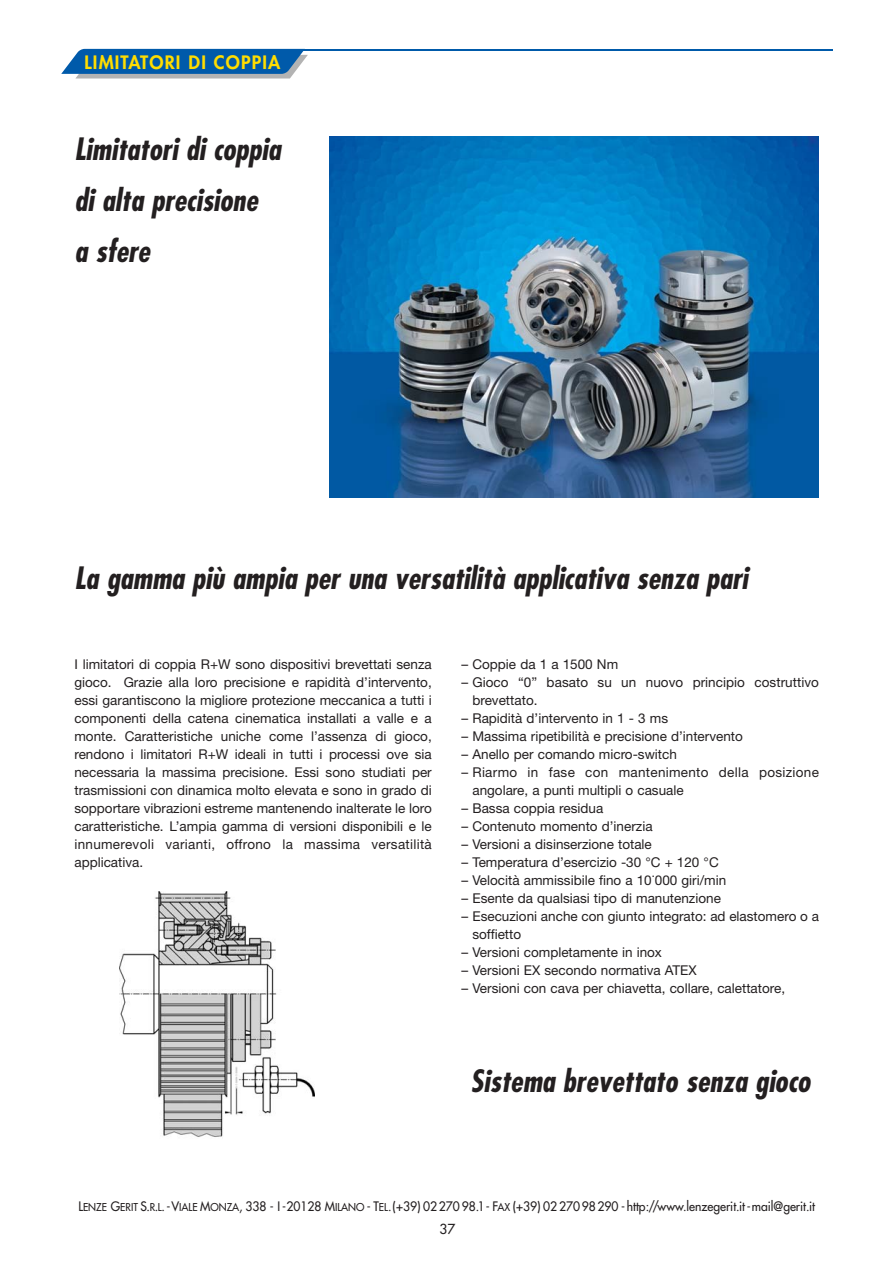
<style>
.page{position:relative;width:893px;height:1263px;background:#fff}
.page>*{position:absolute;margin:0;border:0;box-sizing:border-box;transform-origin:0 0}
.t1{font:italic 700 condensed 30px/50.7px "Futura";color:#231f20}
.t2{font:800 18px "Futura";letter-spacing:.065em;color:#fd0}
.t3{font:13.5px/18px "Helvetica Neue";color:#231f20}
.t4{font:13.5px/18px "Helvetica Neue";letter-spacing:.02em;color:#231f20}
.t5{font:13.5px "Futura";color:#231f20}
.t6{font:12.75px "Futura";color:#231f20;scale:.95 1}
.s1{font-size:10.65px}
</style>
<div class="page">
<svg style="left:61px;top:49px;width:247px;height:30px;background:#3276b3"></svg>
<hr style="left:297px;top:49px;width:535px;height:2px;background:#005aaa">
<img style="left:330px;top:136px;width:489px;height:361px">
<img style="left:119px;top:892px;width:195px;height:245px">
<h2 class="t2" style="left:85px;top:54px;width:197px">LIMITATORI DI COPPIA</h2>
<h1 class="t1" style="left:74px;top:127px;width:213px">Limitatori di coppia di alta precisione a sfere</h1>
<h1 class="t1" style="left:74px;top:555px;width:680px">La gamma più ampia per una versatilità applicativa senza pari</h1>
<p class="t3" style="left:74px;top:656px;width:359px;text-align:justify">I limitatori di coppia R+W sono dispositivi brevettati senza gioco. Grazie alla loro precisione e rapidità d’intervento, essi garantiscono la migliore protezione meccanica a tutti i componenti della catena cinematica installati a valle e a monte. Caratteristiche uniche come l’assenza di gioco, rendono i limitatori R+W ideali in tutti i processi ove sia necessaria la massima precisione. Essi sono studiati per trasmissioni con dinamica molto elevata e sono in grado di sopportare vibrazioni estreme mantenendo inalterate le loro caratteristiche. L’ampia gamma di versioni disponibili e le innumerevoli varianti, offrono la massima versatilità applicativa.</p>
<p class="t3" style="left:461px;top:656px;width:158px">– Coppie da 1 a 1500 Nm</p>
<p class="t3" style="left:472px;top:674px;width:348px;text-indent:-11px">– Gioco “0” basato su un nuovo principio costruttivo brevettato.</p>
<p class="t3" style="left:461px;top:710px;width:208px">– Rapidità d’intervento in 1 - 3 ms</p>
<p class="t3" style="left:461px;top:728px;width:283px">– Massima ripetibilità e precisione d’intervento</p>
<p class="t3" style="left:461px;top:746px;width:217px">– Anello per comando micro-switch</p>
<p class="t4" style="left:472px;top:764px;width:348px;text-indent:-11px">– Riarmo in fase con mantenimento della posizione angolare, a punti multipli o casuale</p>
<p class="t3" style="left:461px;top:800px;width:143px">– Bassa coppia residua</p>
<p class="t3" style="left:461px;top:818px;width:192px">– Contenuto momento d’inerzia</p>
<p class="t3" style="left:461px;top:836px;width:192px">– Versioni a disinserzione totale</p>
<p class="t3" style="left:461px;top:854px;width:259px">– Temperatura d’esercizio -30 °C + 120 °C</p>
<p class="t3" style="left:461px;top:872px;width:266px">– Velocità ammissibile fino a 10˙000 giri/min</p>
<p class="t3" style="left:461px;top:890px;width:261px">– Esente da qualsiasi tipo di manutenzione</p>
<p class="t3" style="left:472px;top:908px;width:348px;text-indent:-11px">– Esecuzioni anche con giunto integrato: ad elastomero o a soffietto</p>
<p class="t3" style="left:461px;top:944px;width:202px">– Versioni completamente in inox</p>
<p class="t3" style="left:461px;top:962px;width:236px">– Versioni EX secondo normativa ATEX</p>
<p class="t3" style="left:461px;top:980px;width:325px">– Versioni con cava per chiavetta, collare, calettatore,</p>
<h1 class="t1" style="left:470px;top:1058px;width:346px">Sistema brevettato senza gioco</h1>
<p class="t6" style="left:78px;top:1200px;width:776px">L<span class="s1">ENZE</span> G<span class="s1">ERIT</span> S.<span class="s1">R</span>.<span class="s1">L</span>.- V<span class="s1">IALE</span> M<span class="s1">ONZA</span>, 338 - I -20128 M<span class="s1">ILANO</span> - T<span class="s1">EL</span>.(+39) 0227098.1- F<span class="s1">AX</span> (+39) 02270 98290 -http://www.lenzegerit.it - mail@gerit.it</p>
<p class="t5" style="left:439px;top:1222px;width:17px">37</p>
</div>
